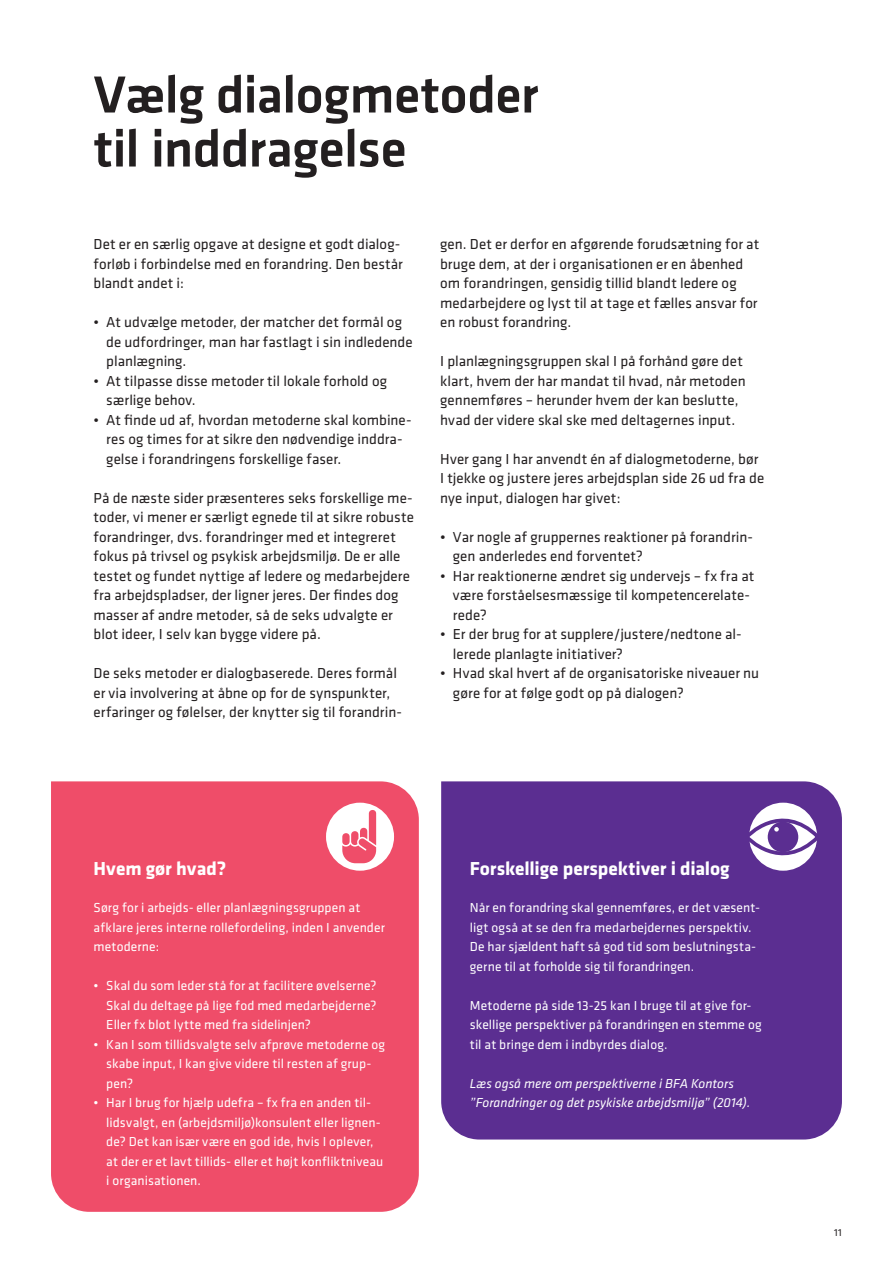
<style>
.page{position:relative;width:893px;height:1263px;background:#fff}
.page>*{position:absolute;margin:0;border:0;box-sizing:border-box;transform-origin:0 0}
.Rubrik-1a{font:500 54px/54px "Klavika";letter-spacing:-.01em;color:#231f20}
.Boksrubrik{font:700 19.5px "Klavika";letter-spacing:-.005em;color:#fff}
.Brød{font:15px/19.5px "Klavika";color:#231f20}
.Brød-indryk{font:15px/19.5px "Klavika";color:#231f20}
.Boksbrød_indryk{font:13.5px/19.5px "Klavika";letter-spacing:.005em;color:#fff}
.Boksbrød{font:13.5px/19.5px "Klavika";letter-spacing:.01em;color:#fff}
.Boksbrød-2{font:italic 13.5px/19.5px "Klavika";letter-spacing:.005em;color:#fff}
.t1{font:10.5px "Klavika";color:#231f20}
</style>
<div class="page">
<div style="left:441px;top:781px;width:401px;height:358px;background:#5b2e91"></div>
<div style="left:51px;top:781px;width:368px;height:431px;background:#ef4d69"></div>
<div style="left:326px;top:803px;width:68px;height:68px;background:#fff;border-radius:50%"></div>
<svg style="left:342px;top:810px;width:34px;height:53px"></svg>
<svg style="left:743px;top:800px;width:80px;height:74px"></svg>
<p class="Rubrik-1a" style="left:94px;top:66px;width:447px">Vælg dialogmetoder til inddragelse</p>
<p class="Brød" style="left:94px;top:234px;width:311px">Det er en særlig opgave at designe et godt dialog&shy;forløb i forbindelse med en forandring. Den består blandt andet i:</p>
<p class="Brød-indryk" style="left:106px;top:312px;width:308px;text-indent:-13px">• At udvælge metoder, der matcher det formål og de udfordringer, man har fastlagt i sin indledende planlægning.</p>
<p class="Brød-indryk" style="left:106px;top:370px;width:282px;text-indent:-13px">• At tilpasse disse metoder til lokale forhold og særlige behov.</p>
<p class="Brød-indryk" style="left:106px;top:409px;width:307px;text-indent:-13px">• At finde ud af, hvordan metoderne skal kombine&shy;res og times for at sikre den nødvendige inddra&shy;gelse i forandringens forskellige faser.</p>
<p class="Brød" style="left:94px;top:487px;width:322px">På de næste sider præsenteres seks forskellige me&shy;toder, vi mener er særligt egnede til at sikre robuste forandringer, dvs. forandringer med et integreret fokus på trivsel og psykisk arbejdsmiljø. De er alle testet og fundet nyttige af ledere og medarbejdere fra arbejdspladser, der ligner jeres. Der findes dog masser af andre metoder, så de seks udvalgte er blot ideer, I selv kan bygge videre på.</p>
<p class="Brød" style="left:94px;top:663px;width:310px">De seks metoder er dialogbaserede. Deres formål er via involvering at åbne op for de synspunkter, erfaringer og følelser, der knytter sig til forandrin-</p>
<p class="Brød" style="left:440px;top:234px;width:321px">gen. Det er derfor en afgørende forudsætning for at bruge dem, at der i organisationen er en åbenhed om forandringen, gensidig tillid blandt ledere og medarbejdere og lyst til at tage et fælles ansvar for en robust forandring.</p>
<p class="Brød" style="left:440px;top:351px;width:307px">I planlægningsgruppen skal I på forhånd gøre det klart, hvem der har mandat til hvad, når metoden gennemføres – herunder hvem der kan beslutte, hvad der videre skal ske med deltagernes input.</p>
<p class="Brød" style="left:440px;top:448px;width:326px">Hver gang I har anvendt én af dialogmetoderne, bør<br>I tjekke og justere jeres arbejdsplan side 26 ud fra de nye input, dialogen har givet:</p>
<p class="Brød-indryk" style="left:453px;top:526px;width:302px;text-indent:-13px">• Var nogle af gruppernes reaktioner på forandrin&shy;gen anderledes end forventet?</p>
<p class="Brød-indryk" style="left:453px;top:565px;width:303px;text-indent:-13px">• Har reaktionerne ændret sig undervejs – fx fra at være forståelsesmæssige til kompetencerelate&shy;rede?</p>
<p class="Brød-indryk" style="left:453px;top:624px;width:290px;text-indent:-13px">• Er der brug for at supplere/justere/nedtone al&shy;lerede planlagte initiativer?</p>
<p class="Brød-indryk" style="left:453px;top:663px;width:308px;text-indent:-13px">• Hvad skal hvert af de organisatoriske niveauer nu gøre for at følge godt op på dialogen?</p>
<p class="Boksrubrik" style="left:94px;top:854px;width:134px">Hvem gør hvad?</p>
<p class="Boksbrød" style="left:94px;top:897px;width:293px">Sørg for i arbejds- eller planlægningsgruppen at afklare jeres interne rollefordeling, inden I anvender metoderne:</p>
<p class="Boksbrød_indryk" style="left:106px;top:975px;width:272px;text-align:justify;text-indent:-13px">• Skal du som leder stå for at facilitere øvelserne?<br>Skal du deltage på lige fod med medarbejderne?<br>Eller fx blot lytte med fra sidelinjen?</p>
<p class="Boksbrød_indryk" style="left:106px;top:1034px;width:280px;text-indent:-13px">• Kan I som tillidsvalgte selv afprøve metoderne og skabe input, I kan give videre til resten af grup&shy;pen?</p>
<p class="Boksbrød_indryk" style="left:106px;top:1092px;width:279px;text-indent:-13px">• Har I brug for hjælp udefra – fx fra en anden til&shy;lidsvalgt, en (arbejdsmiljø)konsulent eller lignen&shy;de? Det kan især være en god ide, hvis I oplever, at der er et lavt tillids- eller et højt konfliktniveau i organisationen.</p>
<p class="Boksrubrik" style="left:470px;top:854px;width:261px">Forskellige perspektiver i dialog</p>
<p class="Boksbrød" style="left:470px;top:897px;width:292px">Når en forandring skal gennemføres, er det væsent&shy;ligt også at se den fra medarbejdernes perspektiv.<br>De har sjældent haft så god tid som beslutningsta&shy;gerne til at forholde sig til forandringen.</p>
<p class="Boksbrød" style="left:470px;top:995px;width:293px">Metoderne på side 13-25 kan I bruge til at give for&shy;skellige perspektiver på forandringen en stemme og til at bringe dem i indbyrdes dialog.</p>
<p class="Boksbrød-2" style="left:470px;top:1073px;width:282px">Læs også mere om perspektiverne i BFA Kontors ”Forandringer og det psykiske arbejdsmiljø” (2014).</p>
<p class="t1" style="left:834px;top:1225px;width:9px">11</p>
</div>
